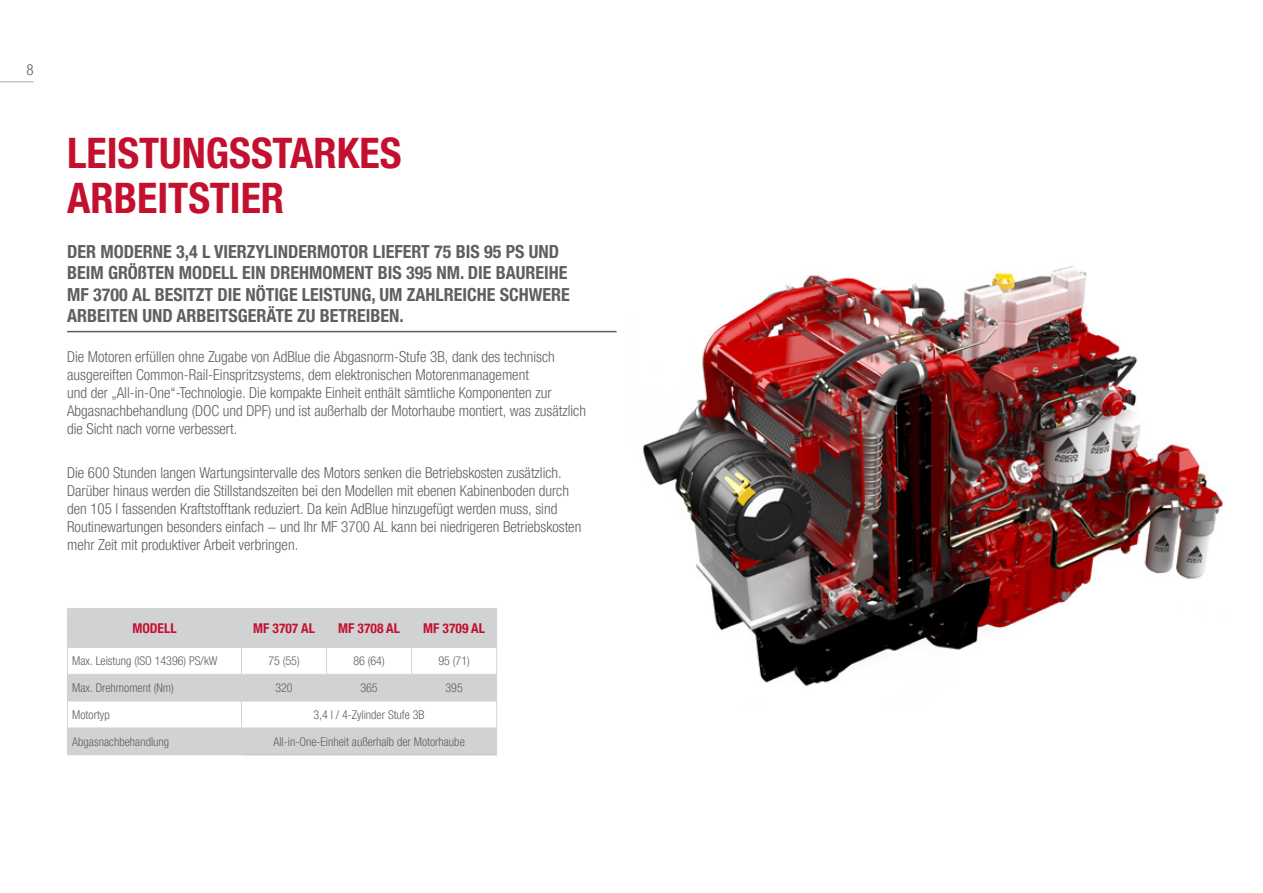
<style>
.page{position:relative;width:1263px;height:893px;background:#fff}
.page>*{position:absolute;margin:0;border:0;box-sizing:border-box;transform-origin:0 0}
.Heading{font:700 condensed 42px/45px "Helvetica Neue LTW1 G";color:#c3102f}
.Heading_2{font:700 condensed 18px/21.6px "Helvetica Neue LTW1 G";color:#5f5f62}
.Body_copy_2019{font:300 condensed 15px/18px "Helvetica Neue LTW1 G";color:#5f5f62}
.t1{font:700 condensed 13.5px "Helvetica Neue LTW1 G";color:#c3102f}
.t2{font:300 condensed 12px "Helvetica Neue LTW1 G";color:#5f5f62}
</style>
<div class="page">
<img style="left:643px;top:266px;width:581px;height:421px">
<hr style="left:67px;top:331px;width:550px;height:1px;background:#5f5f62">
<div style="left:68px;top:609px;width:428px;height:38px;background:#d1d2d4"></div>
<hr style="left:67px;top:608px;width:174px;height:1px;background:#d3d4d6">
<hr style="left:67px;top:609px;width:1px;height:38px;background:#d3d4d6">
<hr style="left:241px;top:608px;width:86px;height:1px;background:#d3d4d6">
<hr style="left:241px;top:609px;width:1px;height:38px;background:#d3d4d6">
<hr style="left:327px;top:608px;width:85px;height:1px;background:#d3d4d6">
<hr style="left:326px;top:609px;width:1px;height:38px;background:#d3d4d6">
<hr style="left:412px;top:608px;width:85px;height:1px;background:#d3d4d6">
<hr style="left:411px;top:609px;width:1px;height:38px;background:#d3d4d6">
<hr style="left:496px;top:609px;width:1px;height:38px;background:#d3d4d6">
<svg style="left:67px;top:647px;width:430px;height:107px"></svg>
<hr style="left:67px;top:754px;width:175px;height:1px;background:#d3d4d6">
<hr style="left:241px;top:728px;width:86px;height:1px;background:#d3d4d6">
<hr style="left:327px;top:728px;width:85px;height:1px;background:#d3d4d6">
<hr style="left:412px;top:728px;width:85px;height:1px;background:#d3d4d6">
<hr style="left:242px;top:754px;width:85px;height:1px;background:#c7c8ca">
<hr style="left:327px;top:754px;width:85px;height:1px;background:#c7c8ca">
<hr style="left:412px;top:754px;width:85px;height:1px;background:#c7c8ca">
<hr style="left:0;top:81px;width:34px;height:1px;background:#abacb0">
<p class="Body_copy_2019" style="left:26px;top:61px;width:9px">8</p>
<p class="Heading" style="left:67px;top:130px;width:336px">LEISTUNGSSTARKES<br>ARBEITSTIER</p>
<p class="Heading_2" style="left:67px;top:240px;width:504px">DER MODERNE 3,4 L VIERZYLINDERMOTOR LIEFERT 75 BIS 95 PS UND BEIM GRÖSTEN MODELL EIN DREHMOMENT BIS 395 NM. DIE BAUREIHE MF 3700 AL BESITZT DIE NÖTIGE LEISTUNG, UM ZAHLREICHE SCHWERE ARBEITEN UND ARBEITSGERÄTE ZU BETREIBEN.</p>
<p class="Body_copy_2019" style="left:67px;top:347px;width:520px">Die Motoren erfüllen ohne Zugabe von AdBlue die Abgasnorm-Stufe 3B, dank des technisch ausgereiften Common-Rail-Einspritzsystems, dem elektronischen Motorenmanagement<br>und der „All‑in‑One“-Technologie. Die kompakte Einheit enthält sämtliche Komponenten zur Abgasnachbehandlung (DOC und DPF) und ist außerhalb der Motorhaube montiert, was zusätzlich die Sicht nach vorne verbessert.</p>
<p class="Body_copy_2019" style="left:67px;top:464px;width:516px">Die 600 Stunden langen Wartungsintervalle des Motors senken die Betriebskosten zusätzlich.<br>Darüber hinaus werden die Stillstandszeiten bei den Modellen mit ebenen Kabinenboden durch den 105 l fassenden Kraftstofftank reduziert. Da kein AdBlue hinzugefügt werden muss, sind Routinewartungen besonders einfach − und Ihr MF 3700 AL kann bei niedrigeren Betriebskosten mehr Zeit mit produktiver Arbeit verbringen.</p>
<p class="t1" style="left:132px;top:620px;width:46px">MODELL</p>
<p class="t1" style="left:253px;top:620px;width:63px">MF 3707 AL</p>
<p class="t1" style="left:338px;top:620px;width:63px">MF 3708 AL</p>
<p class="t1" style="left:423px;top:620px;width:63px">MF 3709 AL</p>
<p class="t2" style="left:72px;top:654px;width:147px">Max. Leistung (ISO 14396) PS/kW</p>
<p class="t2" style="left:268px;top:654px;width:33px">75 (55)</p>
<p class="t2" style="left:353px;top:654px;width:33px">86 (64)</p>
<p class="t2" style="left:438px;top:654px;width:33px">95 (71)</p>
<p class="t2" style="left:72px;top:681px;width:103px">Max. Drehmoment (Nm)</p>
<p class="t2" style="left:275px;top:681px;width:19px">320</p>
<p class="t2" style="left:360px;top:681px;width:19px">365</p>
<p class="t2" style="left:445px;top:681px;width:19px">395</p>
<p class="t2" style="left:72px;top:708px;width:39px">Motortyp</p>
<p class="t2" style="left:313px;top:708px;width:113px">3,4 l / 4-Zylinder Stufe 3B</p>
<p class="t2" style="left:72px;top:734px;width:99px">Abgasnachbehandlung</p>
<p class="t2" style="left:273px;top:734px;width:193px">All-in-One-Einheit außerhalb der Motorhaube</p>
</div>
